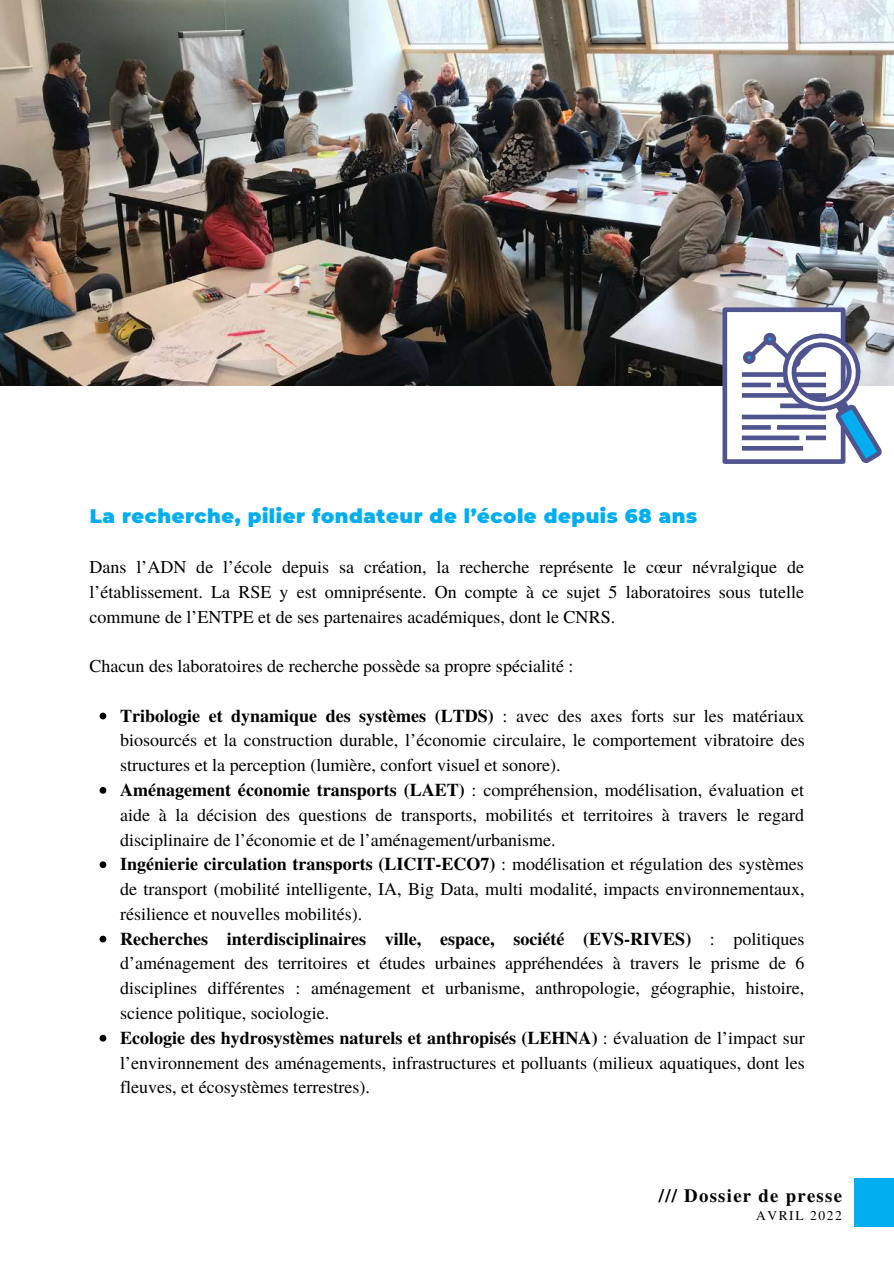
<style>
.page{position:relative;width:894px;height:1264px;background:#fff}
.page>*{position:absolute;margin:0;border:0;box-sizing:border-box;transform-origin:0 0}
.t1{font:900 19.5px "Montserrat";letter-spacing:.03em;color:#02aef0}
.t2{font:700 18.75px "Te X Gyre Termes";letter-spacing:.07em;color:#000}
.t3{font:18px/24.8px "Te X Gyre Termes";color:#000}
.t4{font:13.5px "Te X Gyre Termes";letter-spacing:.12em;color:#000}
.s1{font-weight:700}
</style>
<div class="page">
<div style="left:854px;top:1178px;width:39px;height:48px;background:#02aef0"></div>
<img style="left:0;top:0;width:893px;height:386px">
<svg style="left:99px;top:712px;width:7px;height:7px"></svg>
<svg style="left:99px;top:787px;width:7px;height:6px"></svg>
<svg style="left:99px;top:861px;width:7px;height:7px"></svg>
<svg style="left:99px;top:935px;width:7px;height:7px"></svg>
<svg style="left:99px;top:1034px;width:7px;height:7px"></svg>
<div style="left:724px;top:310px;width:118px;height:151px;background:#fff"></div>
<div style="left:722px;top:307px;width:123px;height:157px;border:5px solid #51558f"></div>
<div style="left:741px;top:372px;width:84px;height:5px;background:#ecedf3"></div>
<div style="left:741px;top:382px;width:29px;height:5px;background:#ecedf3"></div>
<div style="left:741px;top:393px;width:58px;height:5px;background:#ecedf3"></div>
<div style="left:741px;top:414px;width:84px;height:5px;background:#ecedf3"></div>
<div style="left:741px;top:425px;width:29px;height:5px;background:#ecedf3"></div>
<div style="left:741px;top:435px;width:58px;height:5px;background:#ecedf3"></div>
<hr style="left:741px;top:446px;width:61px;height:4px;background:#ecedf3">
<svg style="left:742px;top:330px;width:140px;height:134px"></svg>
<p class="t1" style="left:90px;top:504px;width:608px">La recherche, pilier fondateur de l’école depuis 68 ans</p>
<p class="t3" style="left:89px;top:553px;width:716px;text-align:justify">Dans l’ADN de l’école depuis sa création, la recherche représente le cœur névralgique de l’établissement. La RSE y est omniprésente. On compte à ce sujet 5 laboratoires sous tutelle commune de l’ENTPE et de ses partenaires académiques, dont le CNRS.</p>
<p class="t3" style="left:89px;top:652px;width:485px">Chacun des laboratoires de recherche possède sa propre spécialité :</p>
<p class="t3" style="left:120px;top:702px;width:686px"><span class="s1">Tribologie et dynamique des systèmes (LTDS)</span> : avec des axes forts sur les matériaux biosourcés et la construction durable, l’économie circulaire, le comportement vibratoire des structures et la perception (lumière, confort visuel et sonore).<br><span class="s1">Aménagement économie transports (LAET)</span> : compréhension, modélisation, évaluation et aide à la décision des questions de transports, mobilités et territoires à travers le regard disciplinaire de l’économie et de l’aménagement/urbanisme.<br><span class="s1">Ingénierie circulation transports (LICIT-ECO7)</span> : modélisation et régulation des systèmes de transport (mobilité intelligente, IA, Big Data, multi modalité, impacts environnementaux, résilience et nouvelles mobilités).<br><span class="s1">Recherches interdisciplinaires ville, espace, société (EVS-RIVES)</span> : politiques d’aménagement des territoires et études urbaines appréhendées à travers le prisme de 6 disciplines différentes : aménagement et urbanisme, anthropologie, géographie, histoire, science politique, sociologie.<br><span class="s1">Ecologie des hydrosystèmes naturels et anthropisés (LEHNA)</span> : évaluation de l’impact sur l’environnement des aménagements, infrastructures et polluants (milieux aquatiques, dont les fleuves, et écosystèmes terrestres).</p>
<p class="t2" style="left:658px;top:1180px;width:185px">/// Dossier de presse</p>
<p class="t4" style="left:755px;top:1205px;width:87px">AVRIL 2022</p>
</div>
